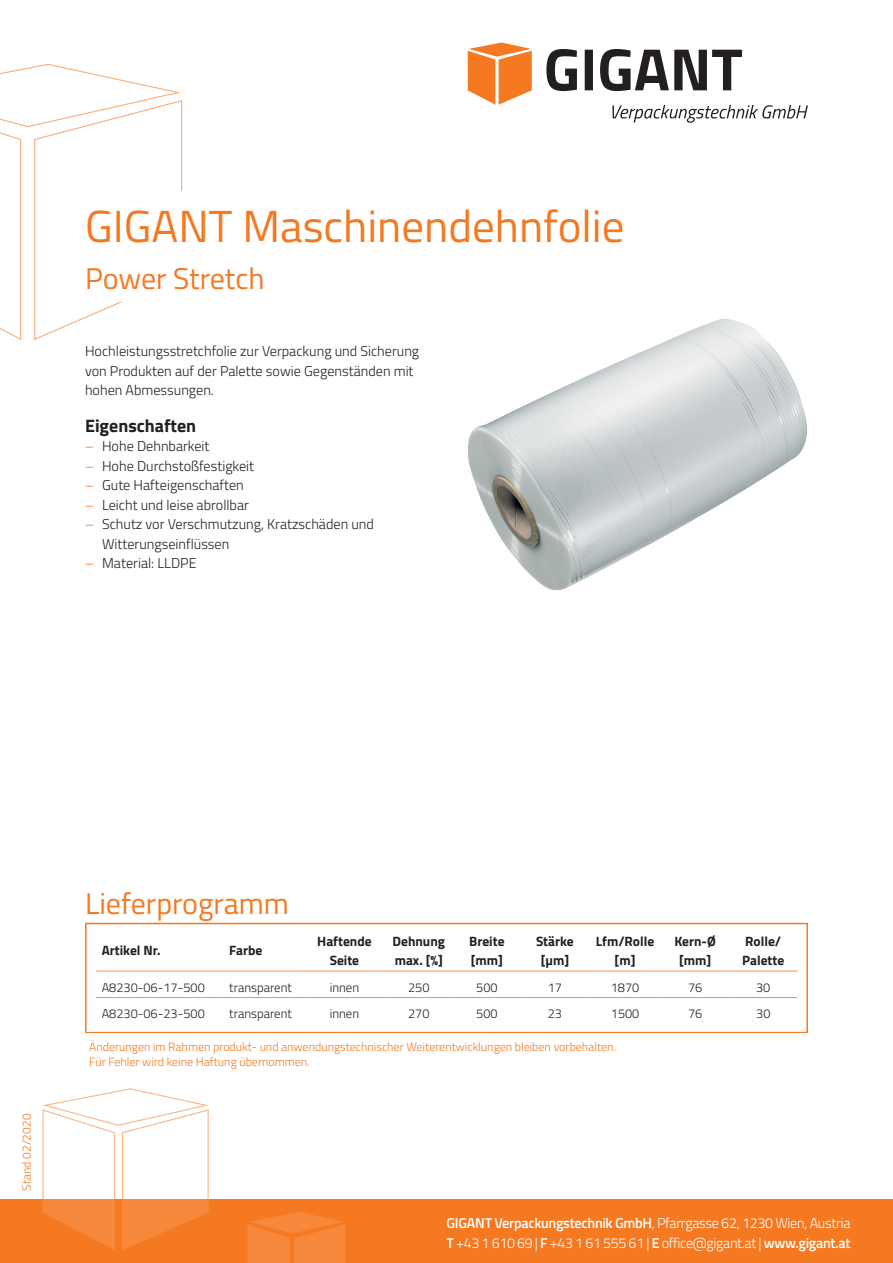
<style>
.page{position:relative;width:893px;height:1263px;background:#fff}
.page>*{position:absolute;margin:0;border:0;box-sizing:border-box;transform-origin:0 0}
.t1{font:45px "Titillium Web";color:#f47921}
.t2{font:30px "Titillium Web";color:#f47921}
.t3{font:700 18px "Titillium Web";color:#231f20}
.t4{font:300 14.25px/19.5px "Titillium Web";color:#231f20}
.t5{font:300 14.25px/19.5px "Titillium Web";letter-spacing:-.02em;color:#fff}
.t6{font:700 13.5px/19.5px "Titillium Web";color:#231f20;text-align:center}
.t7{font:300 12.75px "Titillium Web";color:#231f20}
.t8{font:300 12px/14.4px "Titillium Web";color:#f47921}
.s1{color:#f47921}
.s2{font-weight:600}
</style>
<div class="page">
<div style="left:0;top:1199px;width:893px;height:64px;background:#f47921"></div>
<svg style="left:0;top:63px;width:183px;height:277px"></svg>
<svg style="left:247px;top:1212px;width:98px;height:51px"></svg>
<svg style="left:42px;top:1088px;width:167px;height:162px"></svg>
<img style="left:468px;top:318px;width:339px;height:273px">
<hr style="left:223px;top:971px;width:81px;height:1px;background:#f69146">
<hr style="left:304px;top:971px;width:81px;height:1px;background:#f69146">
<hr style="left:96px;top:997px;width:127px;height:1px;background:#f69146">
<hr style="left:223px;top:997px;width:81px;height:1px;background:#f69146">
<hr style="left:304px;top:997px;width:81px;height:1px;background:#f69146">
<hr style="left:385px;top:997px;width:68px;height:1px;background:#f69146">
<hr style="left:453px;top:997px;width:68px;height:1px;background:#f69146">
<hr style="left:521px;top:997px;width:68px;height:1px;background:#f69146">
<hr style="left:589px;top:997px;width:72px;height:1px;background:#f69146">
<hr style="left:661px;top:997px;width:68px;height:1px;background:#f69146">
<hr style="left:729px;top:997px;width:68px;height:1px;background:#f69146">
<hr style="left:96px;top:971px;width:127px;height:1px;background:#f69146">
<hr style="left:385px;top:971px;width:68px;height:1px;background:#f69146">
<hr style="left:453px;top:971px;width:68px;height:1px;background:#f69146">
<hr style="left:521px;top:971px;width:68px;height:1px;background:#f69146">
<hr style="left:589px;top:971px;width:72px;height:1px;background:#f69146">
<hr style="left:661px;top:971px;width:68px;height:1px;background:#f69146">
<hr style="left:729px;top:971px;width:68px;height:1px;background:#f69146">
<div style="left:85px;top:923px;width:723px;height:110px;border:2px solid #f47921"></div>
<div style="left:85px;top:255px;width:723px;height:47px;background:#fff"></div>
<div style="left:85px;top:191px;width:723px;height:64px;background:#fff"></div>
<svg style="left:546px;top:49px;width:196px;height:42px"></svg>
<svg style="left:468px;top:43px;width:64px;height:62px"></svg>
<svg style="left:612px;top:105px;width:196px;height:18px"></svg>
<h1 class="t1" style="left:85px;top:194px;width:541px">GIGANT Maschinendehnfolie</h1>
<h2 class="t2" style="left:85px;top:257px;width:181px">Power Stretch</h2>
<p class="t4" style="left:85px;top:341px;width:336px">Hochleistungsstretchfolie zur Verpackung und Sicherung von Produkten auf der Palette sowie Gegenständen mit hohen Abmessungen.</p>
<p class="t3" style="left:85px;top:412px;width:113px">Eigenschaften</p>
<p class="t4" style="left:85px;top:436px;width:126px"><span class="s1">–</span> Hohe Dehnbarkeit</p>
<p class="t4" style="left:85px;top:455px;width:171px"><span class="s1">–</span> Hohe Durchstoßfestigkeit</p>
<p class="t4" style="left:85px;top:475px;width:160px"><span class="s1">–</span> Gute Hafteigenschaften</p>
<p class="t4" style="left:85px;top:494px;width:165px"><span class="s1">–</span> Leicht und leise abrollbar</p>
<p class="t4" style="left:102px;top:514px;width:273px;text-indent:-17px"><span class="s1">–</span> Schutz vor Verschmutzung, Kratzschäden und<br>Witterungseinflüssen</p>
<p class="t4" style="left:85px;top:553px;width:113px"><span class="s1">–</span> Material: LLDPE</p>
<p class="t8" style="left:19px;top:1191px;width:78px;rotate:-90deg">Stand 02/2020</p>
<h2 class="t2" style="left:85px;top:882px;width:205px">Lieferprogramm</h2>
<p class="t6" style="left:102px;top:940px;width:61px">Artikel Nr.</p>
<p class="t6" style="left:229px;top:940px;width:35px">Farbe</p>
<p class="t6" style="left:317px;top:930px;width:56px">Haftende<br>Seite</p>
<p class="t6" style="left:393px;top:930px;width:54px;text-align:left">Dehnung max. [%]</p>
<p class="t6" style="left:469px;top:930px;width:37px;text-align:left">Breite [mm]</p>
<p class="t6" style="left:536px;top:930px;width:39px">Stärke [µm]</p>
<p class="t6" style="left:596px;top:930px;width:60px">Lfm/Rolle [m]</p>
<p class="t6" style="left:674px;top:930px;width:43px">Kern-Ø [mm]</p>
<p class="t6" style="left:742px;top:930px;width:44px;text-align:left">Rolle/<br>Palette</p>
<p class="t7" style="left:102px;top:978px;width:105px">A8230-06-17-500</p>
<p class="t7" style="left:229px;top:978px;width:64px">transparent</p>
<p class="t7" style="left:330px;top:978px;width:31px">innen</p>
<p class="t7" style="left:408px;top:978px;width:23px">250</p>
<p class="t7" style="left:476px;top:978px;width:23px">500</p>
<p class="t7" style="left:548px;top:978px;width:16px">17</p>
<p class="t7" style="left:611px;top:978px;width:30px">1870</p>
<p class="t7" style="left:688px;top:978px;width:16px">76</p>
<p class="t7" style="left:756px;top:978px;width:16px">30</p>
<p class="t7" style="left:102px;top:1004px;width:105px">A8230-06-23-500</p>
<p class="t7" style="left:229px;top:1004px;width:64px">transparent</p>
<p class="t7" style="left:330px;top:1004px;width:31px">innen</p>
<p class="t7" style="left:408px;top:1004px;width:23px">270</p>
<p class="t7" style="left:476px;top:1004px;width:23px">500</p>
<p class="t7" style="left:548px;top:1004px;width:16px">23</p>
<p class="t7" style="left:611px;top:1004px;width:30px">1500</p>
<p class="t7" style="left:688px;top:1004px;width:16px">76</p>
<p class="t7" style="left:756px;top:1004px;width:16px">30</p>
<p class="t8" style="left:89px;top:1039px;width:528px">Änderungen im Rahmen produkt- und anwendungstechnischer Weiterentwicklungen bleiben vorbehalten.<br>Für Fehler wird keine Haftung übernommen.</p>
<p class="t5" style="left:446px;top:1213px;width:405px"><span class="s2">GIGANT Verpackungstechnik GmbH</span>, Pfarrgasse 62, 1230 Wien, Austria<br><span class="s2">T</span> +43 1 610 69 | <span class="s2">F</span> +43 1 61 555 61 | <span class="s2">E</span> office@gigant.at | <span class="s2">www.gigant.at</span></p>
</div>
